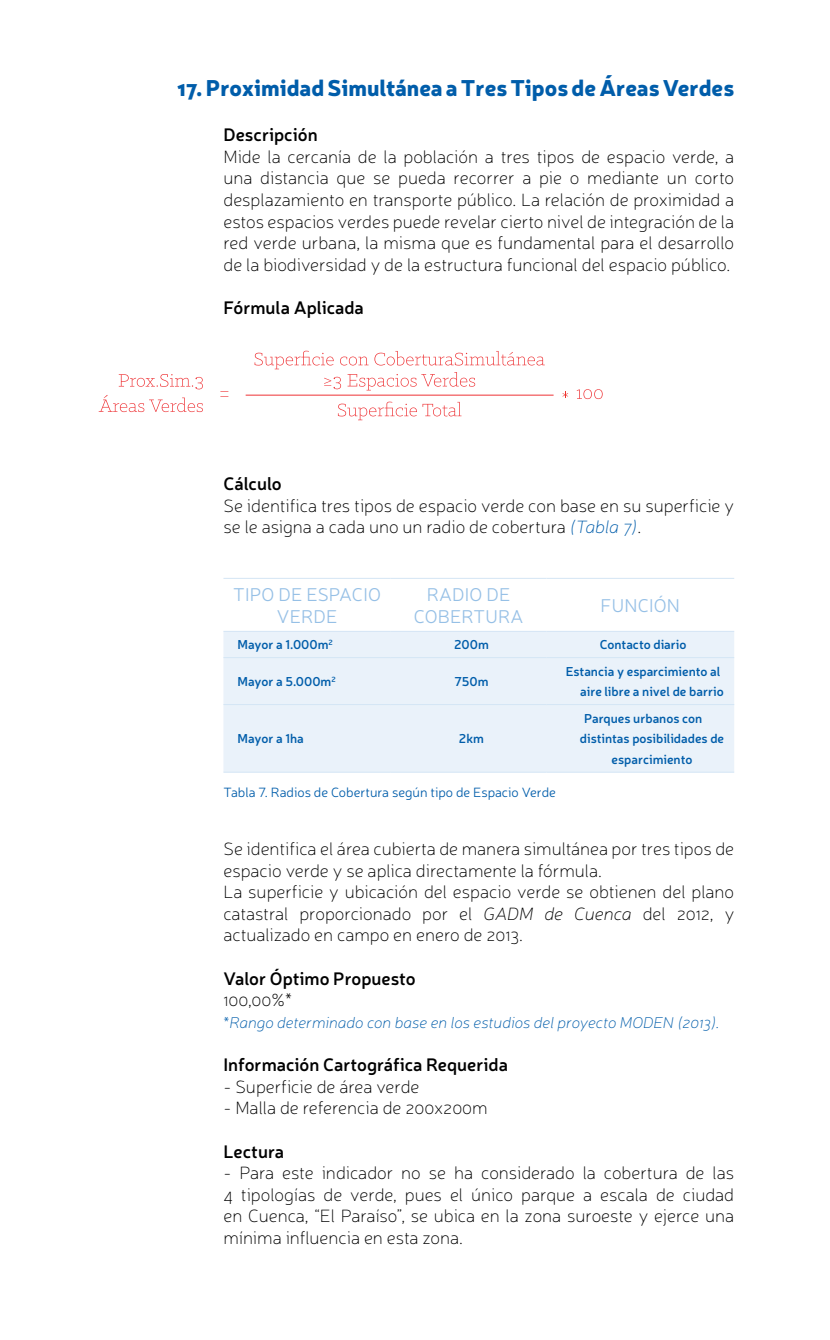
<style>
.page{position:relative;width:830px;height:1340px;background:#fff}
.page>*{position:absolute;margin:0;border:0;box-sizing:border-box;transform-origin:0 0}
.t1{font:900 22.5px "Neris";color:#005daa}
.t2{font:300 18.68px/22.3px "Neris";letter-spacing:.01em;color:#96c0e6;text-align:center}
.t3{font:100 18px/21.6px "Neris";color:#000;text-align:justify}
.t4{font:600 18px "Neris";color:#000}
.t5{font:italic 100 15.75px "Neris";color:#005daa}
.t6{font:300 13.5px "Neris";color:#005daa}
.t7{font:600 12.83px/20.7px "Neris";color:#005daa;text-align:right}
.s1{font-style:italic;color:#005daa}
.s2{font-style:italic}
</style>
<div class="page">
<svg style="left:220px;top:391px;width:8px;height:6px"></svg>
<hr style="left:245px;top:395px;width:308px;height:1px;background:#ee3235">
<svg style="left:576px;top:389px;width:26px;height:10px"></svg>
<svg style="left:562px;top:392px;width:6px;height:6px"></svg>
<svg style="left:119px;top:374px;width:84px;height:15px"></svg>
<svg style="left:99px;top:395px;width:104px;height:17px"></svg>
<svg style="left:338px;top:401px;width:123px;height:19px"></svg>
<svg style="left:254px;top:351px;width:79px;height:18px"></svg>
<svg style="left:340px;top:356px;width:28px;height:9px"></svg>
<svg style="left:374px;top:351px;width:170px;height:14px"></svg>
<svg style="left:324px;top:377px;width:17px;height:12px"></svg>
<svg style="left:347px;top:372px;width:128px;height:18px"></svg>
<div style="left:223px;top:632px;width:510px;height:139px;background:#eaf2fa"></div>
<hr style="left:223px;top:578px;width:167px;height:1px;background:#d5e6f5">
<hr style="left:390px;top:578px;width:156px;height:1px;background:#d5e6f5">
<hr style="left:546px;top:578px;width:187px;height:1px;background:#d5e6f5">
<hr style="left:223px;top:631px;width:167px;height:1px;background:#d5e6f5">
<hr style="left:390px;top:631px;width:156px;height:1px;background:#d5e6f5">
<hr style="left:546px;top:631px;width:187px;height:1px;background:#d5e6f5">
<hr style="left:223px;top:657px;width:167px;height:1px;background:#d5e6f5">
<hr style="left:390px;top:657px;width:156px;height:1px;background:#d5e6f5">
<hr style="left:546px;top:657px;width:187px;height:1px;background:#d5e6f5">
<hr style="left:223px;top:704px;width:167px;height:1px;background:#d5e6f5">
<hr style="left:390px;top:704px;width:156px;height:1px;background:#d5e6f5">
<hr style="left:546px;top:704px;width:187px;height:1px;background:#d5e6f5">
<hr style="left:223px;top:771px;width:167px;height:1px;background:#d5e6f5">
<hr style="left:390px;top:771px;width:156px;height:1px;background:#d5e6f5">
<hr style="left:546px;top:771px;width:187px;height:1px;background:#d5e6f5">
<p class="t1" style="left:177px;top:71px;width:558px">17. Proximidad Simultánea a Tres Tipos de Áreas Verdes</p>
<p class="t4" style="left:223px;top:122px;width:96px">Descripción</p>
<p class="t3" style="left:223px;top:145px;width:512px">Mide la cercanía de la población a tres tipos de espacio verde, a una distancia que se pueda recorrer a pie o mediante un corto desplazamiento en transporte público. La relación de proximidad a estos espacios verdes puede revelar cierto nivel de integración de la red verde urbana, la misma que es fundamental para el desarrollo de la biodiversidad y de la estructura funcional del espacio público.</p>
<p class="t4" style="left:223px;top:295px;width:142px">Fórmula Aplicada</p>
<p class="t4" style="left:223px;top:471px;width:60px">Cálculo</p>
<p class="t3" style="left:223px;top:494px;width:512px">Se identifica tres tipos de espacio verde con base en su superficie y se le asigna a cada uno un radio de cobertura <span class="s1">(Tabla 7)</span>.</p>
<p class="t2" style="left:233px;top:582px;width:149px">Tipo de Espacio<br>Verde</p>
<p class="t2" style="left:413px;top:582px;width:111px">Radio de<br>Cobertura</p>
<p class="t2" style="left:600px;top:593px;width:81px">Función</p>
<p class="t7" style="left:237px;top:634px;width:97px">Mayor a 1.000m<sup>2</sup></p>
<p class="t7" style="left:454px;top:634px;width:36px">200m</p>
<p class="t7" style="left:599px;top:634px;width:88px">Contacto diario</p>
<p class="t7" style="left:237px;top:670px;width:100px">Mayor a 5.000m<sup>2</sup></p>
<p class="t7" style="left:454px;top:670px;width:36px">750m</p>
<p class="t7" style="left:565px;top:660px;width:159px">Estancia y esparcimiento al aire libre a nivel de barrio</p>
<p class="t7" style="left:237px;top:727px;width:68px">Mayor a 1ha</p>
<p class="t7" style="left:458px;top:727px;width:27px">2km</p>
<p class="t7" style="left:584px;top:707px;width:120px">Parques urbanos con</p>
<p class="t7" style="left:579px;top:727px;width:146px">distintas posibilidades de</p>
<p class="t7" style="left:611px;top:748px;width:82px">esparcimiento</p>
<p class="t6" style="left:223px;top:783px;width:334px">Tabla 7. Radios de Cobertura según tipo de Espacio Verde</p>
<p class="t3" style="left:223px;top:837px;width:512px;text-align:left">Se identifica el área cubierta de manera simultánea por tres tipos de espacio verde y se aplica directamente la fórmula.<br>La superficie y ubicación del espacio verde se obtienen del plano catastral proporcionado por el <span class="s2">GADM de Cuenca</span> del 2012, y actualizado en campo en enero de 2013.</p>
<p class="t4" style="left:223px;top:965px;width:194px">Valor Óptimo Propuesto</p>
<p class="t3" style="left:223px;top:988px;width:70px">100,00%*</p>
<p class="t5" style="left:223px;top:1012px;width:497px">*Rango determinado con base en los estudios del proyecto MODEN (2013).</p>
<p class="t4" style="left:223px;top:1052px;width:286px">Información Cartográfica Requerida</p>
<p class="t3" style="left:223px;top:1075px;width:197px">- Superficie de área verde</p>
<p class="t3" style="left:223px;top:1096px;width:266px">- Malla de referencia de 200x200m</p>
<p class="t4" style="left:223px;top:1138px;width:62px">Lectura</p>
<p class="t3" style="left:223px;top:1161px;width:512px">- Para este indicador no se ha considerado la cobertura de las 4 tipologías de verde, pues el único parque a escala de ciudad en Cuenca, “El Paraíso”, se ubica en la zona suroeste y ejerce una mínima influencia en esta zona.</p>
</div>
